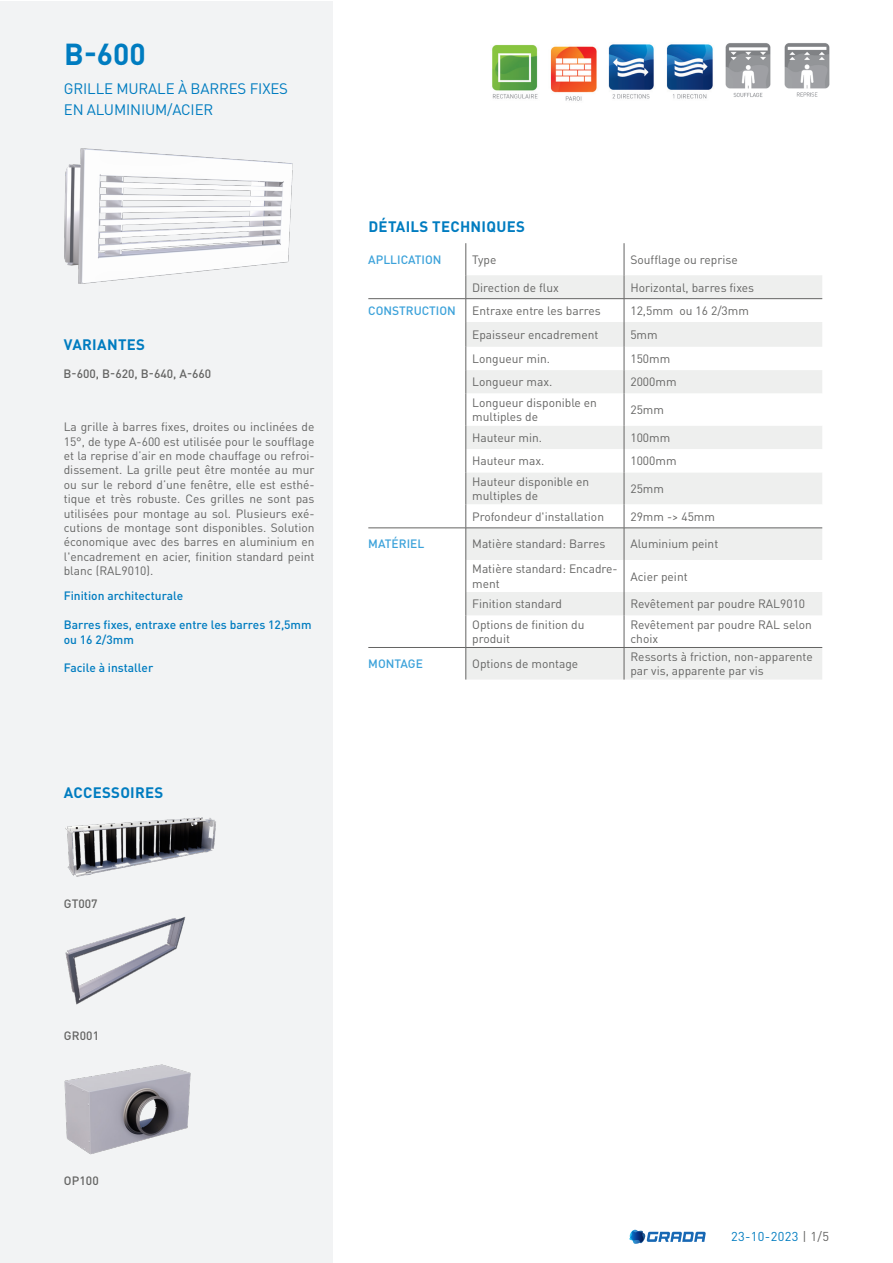
<style>
.page{position:relative;width:893px;height:1263px;background:#fff}
.page>*{position:absolute;margin:0;border:0;box-sizing:border-box;transform-origin:0 0}
.Productcode{font:700 30px "DIN Pro";color:#007cc0}
.Product{font:15px/21px "DIN Pro";letter-spacing:-.01em;color:#007cc0}
.Subtitel{font:700 15px "DIN Pro";letter-spacing:.02em;color:#007cc0}
.t1{font:12.75px "DIN Pro";letter-spacing:.03em;color:#007cc0}
.Omschrijving{font:12px/14.4px "DIN Pro";color:#646463}
.Bullet_points{font:500 12px/14.4px "DIN Pro";color:#007cc0}
.Toebehoren{font:500 12px "DIN Pro";color:#646463}
.t2{font:500 12px "DIN Pro";color:#3ca2da}
.s1{color:#646463}
</style>
<div class="page">
<svg style="left:629px;top:1230px;width:77px;height:14px"></svg>
<div style="left:0;top:1px;width:332px;height:1261px;background:#f2f3f4"></div>
<img style="left:784px;top:43px;width:46px;height:54px">
<img style="left:725px;top:43px;width:46px;height:54px">
<img style="left:666px;top:44px;width:47px;height:55px">
<img style="left:608px;top:44px;width:46px;height:55px">
<img style="left:550px;top:46px;width:47px;height:55px">
<img style="left:492px;top:45px;width:46px;height:54px">
<svg style="left:467px;top:275px;width:355px;height:404px;fill:#eeefee"></svg>
<svg style="left:467px;top:394px;width:355px;height:134px"></svg>
<hr style="left:466px;top:243px;width:1px;height:32px;background:#646463">
<svg style="left:466px;top:275px;width:1px;height:119px"></svg>
<hr style="left:466px;top:394px;width:1px;height:32px;background:#646463">
<svg style="left:466px;top:426px;width:1px;height:46px"></svg>
<hr style="left:466px;top:472px;width:1px;height:32px;background:#646463">
<svg style="left:466px;top:504px;width:1px;height:24px"></svg>
<hr style="left:466px;top:528px;width:1px;height:32px;background:#646463">
<hr style="left:466px;top:560px;width:1px;height:32px;background:#646463">
<svg style="left:466px;top:592px;width:1px;height:23px"></svg>
<hr style="left:466px;top:615px;width:1px;height:32px;background:#646463">
<hr style="left:466px;top:648px;width:1px;height:31px;background:#646463">
<hr style="left:624px;top:243px;width:1px;height:32px;background:#646463">
<svg style="left:624px;top:275px;width:1px;height:119px"></svg>
<hr style="left:624px;top:394px;width:1px;height:32px;background:#646463">
<svg style="left:624px;top:426px;width:1px;height:46px"></svg>
<hr style="left:624px;top:472px;width:1px;height:32px;background:#646463">
<svg style="left:624px;top:504px;width:1px;height:24px"></svg>
<hr style="left:624px;top:528px;width:1px;height:32px;background:#646463">
<hr style="left:624px;top:560px;width:1px;height:32px;background:#646463">
<svg style="left:624px;top:592px;width:1px;height:23px"></svg>
<hr style="left:624px;top:615px;width:1px;height:32px;background:#646463">
<hr style="left:624px;top:648px;width:1px;height:31px;background:#646463">
<hr style="left:368px;top:298px;width:98px;height:1px;background:#646463">
<hr style="left:466px;top:298px;width:158px;height:1px;background:#646463">
<hr style="left:624px;top:298px;width:198px;height:1px;background:#646463">
<hr style="left:368px;top:528px;width:98px;height:1px;background:#646463">
<hr style="left:466px;top:528px;width:158px;height:1px;background:#646463">
<hr style="left:624px;top:528px;width:198px;height:1px;background:#646463">
<hr style="left:368px;top:647px;width:98px;height:1px;background:#646463">
<hr style="left:466px;top:647px;width:158px;height:1px;background:#646463">
<hr style="left:624px;top:647px;width:198px;height:1px;background:#646463">
<img style="left:65px;top:917px;width:121px;height:88px">
<img style="left:65px;top:817px;width:151px;height:60px">
<img style="left:64px;top:1064px;width:127px;height:90px">
<img style="left:64px;top:148px;width:229px;height:136px">
<p class="Productcode" style="left:64px;top:30px;width:83px">B-600</p>
<p class="Product" style="left:64px;top:77px;width:226px">GRILLE MURALE À BARRES FIXES<br>EN ALUMINIUM/ACIER</p>
<p class="Subtitel" style="left:64px;top:332px;width:83px">VARIANTES</p>
<p class="Toebehoren" style="left:64px;top:364px;width:149px">B-600, B-620, B-640, A-660</p>
<p class="Omschrijving" style="left:64px;top:419px;width:252px;text-align:justify">La grille à barres fixes, droites ou inclinées de 15°, de type A-600 est utilisée pour le soufflage et la reprise d’air en mode chauffage ou refroi&shy;dissement. La grille peut être montée au mur ou sur le rebord d’une fenêtre, elle est esthé&shy;tique et très robuste. Ces grilles ne sont pas utilisées pour montage au sol. Plusieurs exé&shy;cutions de montage sont disponibles. Solution économique avec des barres en aluminium en l'encadrement en acier, finition standard peint blanc (RAL9010).</p>
<p class="Bullet_points" style="left:64px;top:588px;width:121px">Finition architecturale</p>
<p class="Bullet_points" style="left:64px;top:616px;width:249px">Barres fixes, entraxe entre les barres 12,5mm ou 16 2/3mm</p>
<p class="Bullet_points" style="left:64px;top:660px;width:91px">Facile à installer</p>
<p class="Subtitel" style="left:64px;top:780px;width:101px">ACCESSOIRES</p>
<p class="Toebehoren" style="left:64px;top:894px;width:35px">GT007</p>
<p class="Toebehoren" style="left:64px;top:1026px;width:37px">GR001</p>
<p class="Subtitel" style="left:368px;top:214px;width:158px">DÉTAILS TECHNIQUES</p>
<p class="t2" style="left:368px;top:249px;width:75px">APLLICATION</p>
<p class="Omschrijving" style="left:472px;top:252px;width:26px">Type</p>
<p class="Omschrijving" style="left:630px;top:252px;width:109px">Soufflage ou reprise</p>
<p class="Omschrijving" style="left:472px;top:279px;width:88px">Direction de flux</p>
<p class="Omschrijving" style="left:630px;top:279px;width:125px">Horizontal, barres fixes</p>
<p class="t2" style="left:368px;top:301px;width:89px">CONSTRUCTION</p>
<p class="Omschrijving" style="left:472px;top:303px;width:130px">Entraxe entre les barres</p>
<p class="Omschrijving" style="left:630px;top:303px;width:120px">12,5mm ou 16 2/3mm</p>
<p class="Omschrijving" style="left:472px;top:327px;width:128px">Epaisseur encadrement</p>
<p class="Omschrijving" style="left:630px;top:327px;width:29px">5mm</p>
<p class="Omschrijving" style="left:472px;top:351px;width:79px">Longueur min.</p>
<p class="Omschrijving" style="left:630px;top:351px;width:41px">150mm</p>
<p class="Omschrijving" style="left:472px;top:374px;width:82px">Longueur max.</p>
<p class="Omschrijving" style="left:630px;top:374px;width:48px">2000mm</p>
<p class="Omschrijving" style="left:472px;top:395px;width:126px">Longueur disponible en multiples de</p>
<p class="Omschrijving" style="left:630px;top:402px;width:35px">25mm</p>
<p class="Omschrijving" style="left:472px;top:430px;width:72px">Hauteur min.</p>
<p class="Omschrijving" style="left:630px;top:430px;width:41px">100mm</p>
<p class="Omschrijving" style="left:472px;top:453px;width:74px">Hauteur max.</p>
<p class="Omschrijving" style="left:630px;top:453px;width:48px">1000mm</p>
<p class="Omschrijving" style="left:472px;top:474px;width:118px">Hauteur disponible en multiples de</p>
<p class="Omschrijving" style="left:630px;top:481px;width:35px">25mm</p>
<p class="Omschrijving" style="left:472px;top:509px;width:133px">Profondeur d'installation</p>
<p class="Omschrijving" style="left:630px;top:509px;width:86px">29mm -&gt; 45mm</p>
<p class="t2" style="left:368px;top:534px;width:58px">MATÉRIEL</p>
<p class="Omschrijving" style="left:472px;top:536px;width:135px">Matière standard: Barres</p>
<p class="Omschrijving" style="left:630px;top:536px;width:89px">Aluminium peint</p>
<p class="Omschrijving" style="left:472px;top:561px;width:147px">Matière standard: Encadre&shy;ment</p>
<p class="Omschrijving" style="left:630px;top:568px;width:59px">Acier peint</p>
<p class="Omschrijving" style="left:472px;top:596px;width:91px">Finition standard</p>
<p class="Omschrijving" style="left:630px;top:596px;width:176px">Revêtement par poudre RAL9010</p>
<p class="Omschrijving" style="left:472px;top:617px;width:114px">Options de finition du produit</p>
<p class="Omschrijving" style="left:630px;top:617px;width:183px">Revêtement par poudre RAL selon choix</p>
<p class="t2" style="left:368px;top:654px;width:56px">MONTAGE</p>
<p class="Omschrijving" style="left:472px;top:656px;width:108px">Options de montage</p>
<p class="Omschrijving" style="left:630px;top:649px;width:184px">Ressorts à friction, non-apparente par vis, apparente par vis</p>
<p class="Toebehoren" style="left:64px;top:1171px;width:36px">OP100</p>
<p class="t1" style="left:731px;top:1228px;width:100px">23-10-2023 <span class="s1">| 1/5</span></p>
</div>
